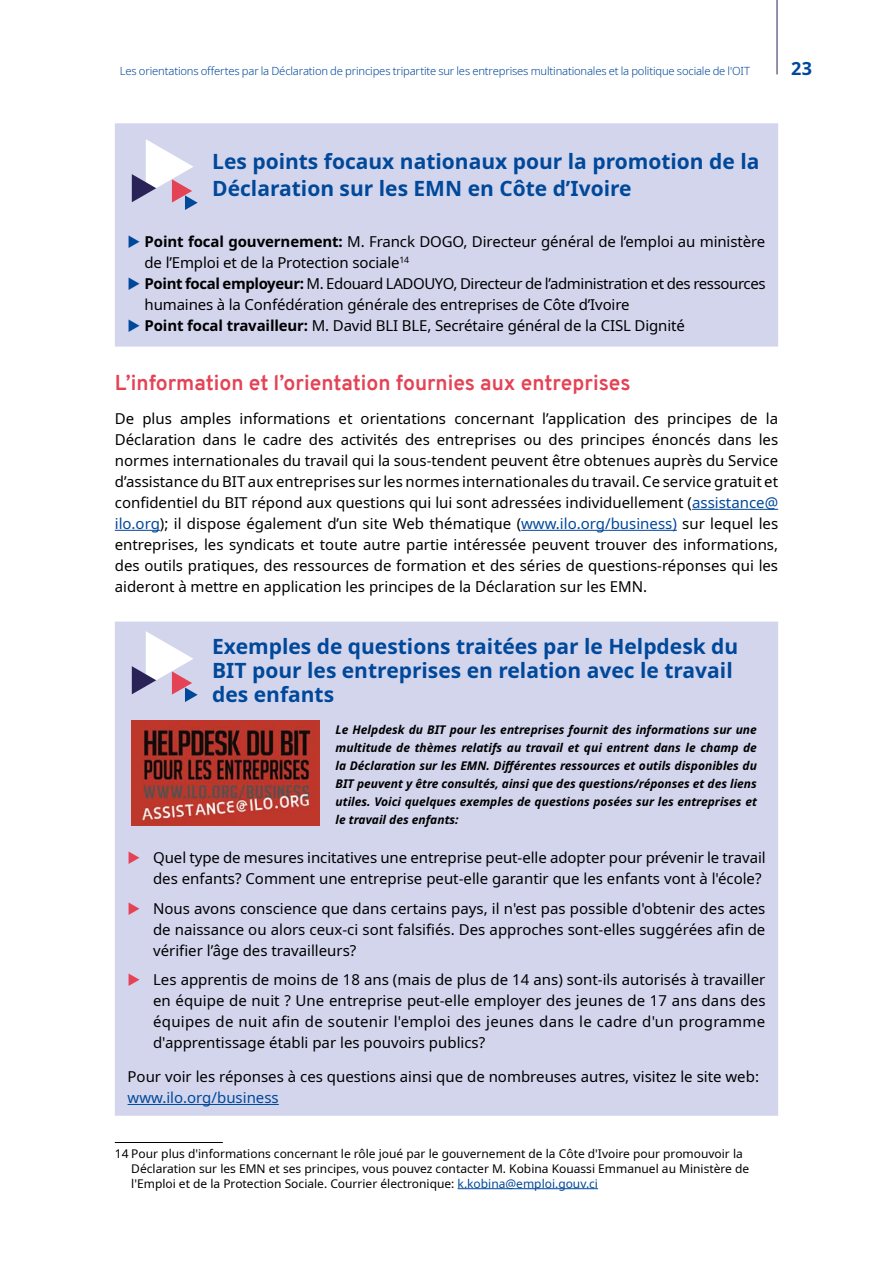
<style>
.page{position:relative;width:893px;height:1263px;background:#fff}
.page>*{position:absolute;margin:0;border:0;box-sizing:border-box;transform-origin:0 0}
.H3_tabella{font:700 21px/24px "Noto Sans";color:#00489a}
.t1{font:700 21px "Overpass";color:#e44356}
.t2{font:700 18px "Noto Sans";color:#00489a}
.Body_text{font:15px/21px "Noto Sans";letter-spacing:-.005em;color:#000}
.Body_text-2{font:15px/21px "Noto Sans";letter-spacing:-.025em;color:#000}
.Body_text-3{font:italic 700 12px/18px "Noto Sans";color:#000;text-align:justify}
.FootNote{font:12px/15px "Noto Sans";color:#000}
.t3{font:300 11.25px "Noto Sans";letter-spacing:-.015em;color:#00489a}
.s1{font-weight:700}
.s2{color:#00489a}
</style>
<div class="page">
<hr style="left:777px;top:0;width:1px;height:74px;background:#292358">
<hr style="left:692px;top:509px;width:86px;height:1px;background:#00489a">
<hr style="left:115px;top:530px;width:45px;height:1px;background:#00489a">
<hr style="left:521px;top:530px;width:156px;height:1px;background:#00489a">
<div style="left:115px;top:123px;width:663px;height:224px;background:#d3d5ed"></div>
<svg style="left:132px;top:139px;width:66px;height:71px"></svg>
<div style="left:115px;top:622px;width:663px;height:494px;background:#d3d5ed"></div>
<svg style="left:132px;top:631px;width:66px;height:71px"></svg>
<img style="left:132px;top:720px;width:188px;height:106px">
<hr style="left:128px;top:1104px;width:151px;height:1px;background:#00489a">
<hr style="left:115px;top:1142px;width:108px;height:1px;background:#000">
<hr style="left:458px;top:1188px;width:140px;height:1px;background:#00489a">
<svg style="left:129px;top:235px;width:11px;height:13px"></svg>
<svg style="left:129px;top:277px;width:11px;height:13px"></svg>
<svg style="left:129px;top:319px;width:11px;height:13px"></svg>
<svg style="left:129px;top:851px;width:11px;height:13px"></svg>
<svg style="left:129px;top:902px;width:11px;height:12px"></svg>
<svg style="left:129px;top:973px;width:11px;height:13px"></svg>
<p class="t3" style="left:120px;top:63px;width:632px">Les orientations offertes par la Déclaration de principes tripartite sur les entreprises multinationales et la politique sociale de l'OIT</p>
<p class="t2" style="left:791px;top:55px;width:23px">23</p>
<p class="H3_tabella" style="left:212px;top:148px;width:549px;line-height:27px">Les points focaux nationaux pour la promotion de la<br>Déclaration sur les EMN en Côte d’Ivoire</p>
<p class="Body_text" style="left:145px;top:232px;width:622px"><span class="s1">Point focal gouvernement:</span> M. Franck DOGO, Directeur général de l’emploi au ministère de l’Emploi et de la Protection sociale<sup>14</sup></p>
<p class="Body_text-2" style="left:145px;top:274px;width:622px"><span class="s1">Point focal employeur:</span> M. Edouard LADOUYO, Directeur de l’administration et des ressources humaines à la Confédération générale des entreprises de Côte d’Ivoire</p>
<p class="Body_text" style="left:145px;top:316px;width:542px"><span class="s1">Point focal travailleur:</span> M. David BLI BLE, Secrétaire général de la CISL Dignité</p>
<h3 class="t1" style="left:115px;top:368px;width:517px">L’information et l’orientation fournies aux entreprises</h3>
<p class="Body_text" style="left:115px;top:408px;width:665px;text-align:justify">De plus amples informations et orientations concernant l’application des principes de la Déclaration dans le cadre des activités des entreprises ou des principes énoncés dans les normes internationales du travail qui la sous-tendent peuvent être obtenues auprès du Service d’assistance du BIT aux entreprises sur les normes internationales du travail. Ce service gratuit et confidentiel du BIT répond aux questions qui lui sont adressées individuellement (<span class="s2">assistance@ ilo.org</span>); il dispose également d’un site Web thématique (<span class="s2">www.ilo.org/business)</span> sur lequel les entreprises, les syndicats et toute autre partie intéressée peuvent trouver des informations, des outils pratiques, des ressources de formation et des séries de questions-réponses qui les aideront à mettre en application les principes de la Déclaration sur les EMN.</p>
<p class="H3_tabella" style="left:212px;top:635px;width:528px">Exemples de questions traitées par le Helpdesk du<br>BIT pour les entreprises en relation avec le travail des enfants</p>
<p class="Body_text-3" style="left:336px;top:721px;width:423px">Le Helpdesk du BIT pour les entreprises fournit des informations sur une multitude de thèmes relatifs au travail et qui entrent dans le champ de la Déclaration sur les EMN. Différentes ressources et outils disponibles du BIT peuvent y être consultés, ainsi que des questions/réponses et des liens utiles. Voici quelques exemples de questions posées sur les entreprises et le travail des enfants:</p>
<p class="Body_text" style="left:153px;top:847px;width:614px">Quel type de mesures incitatives une entreprise peut-elle adopter pour prévenir le travail des enfants? Comment une entreprise peut-elle garantir que les enfants vont à l'école?</p>
<p class="Body_text" style="left:153px;top:898px;width:614px;text-align:justify">Nous avons conscience que dans certains pays, il n'est pas possible d'obtenir des actes de naissance ou alors ceux-ci sont falsifiés. Des approches sont-elles suggérées afin de vérifier l’âge des travailleurs?</p>
<p class="Body_text" style="left:153px;top:969px;width:614px;text-align:justify">Les apprentis de moins de 18 ans (mais de plus de 14 ans) sont-ils autorisés à travailler en équipe de nuit ? Une entreprise peut-elle employer des jeunes de 17 ans dans des équipes de nuit afin de soutenir l'emploi des jeunes dans le cadre d'un programme d'apprentissage établi par les pouvoirs publics?</p>
<p class="Body_text" style="left:128px;top:1066px;width:633px">Pour voir les réponses à ces questions ainsi que de nombreuses autres, visitez le site web: <span class="s2">www.ilo.org/business</span></p>
<p class="FootNote" style="left:131px;top:1146px;width:619px;text-indent:-16px">14 Pour plus d'informations concernant le rôle joué par le gouvernement de la Côte d'Ivoire pour promouvoir la<br>Déclaration sur les EMN et ses principes, vous pouvez contacter M. Kobina Kouassi Emmanuel au Ministère de l'Emploi et de la Protection Sociale. Courrier électronique: <span class="s2">k.kobina@emploi.gouv.ci</span></p>
</div>
